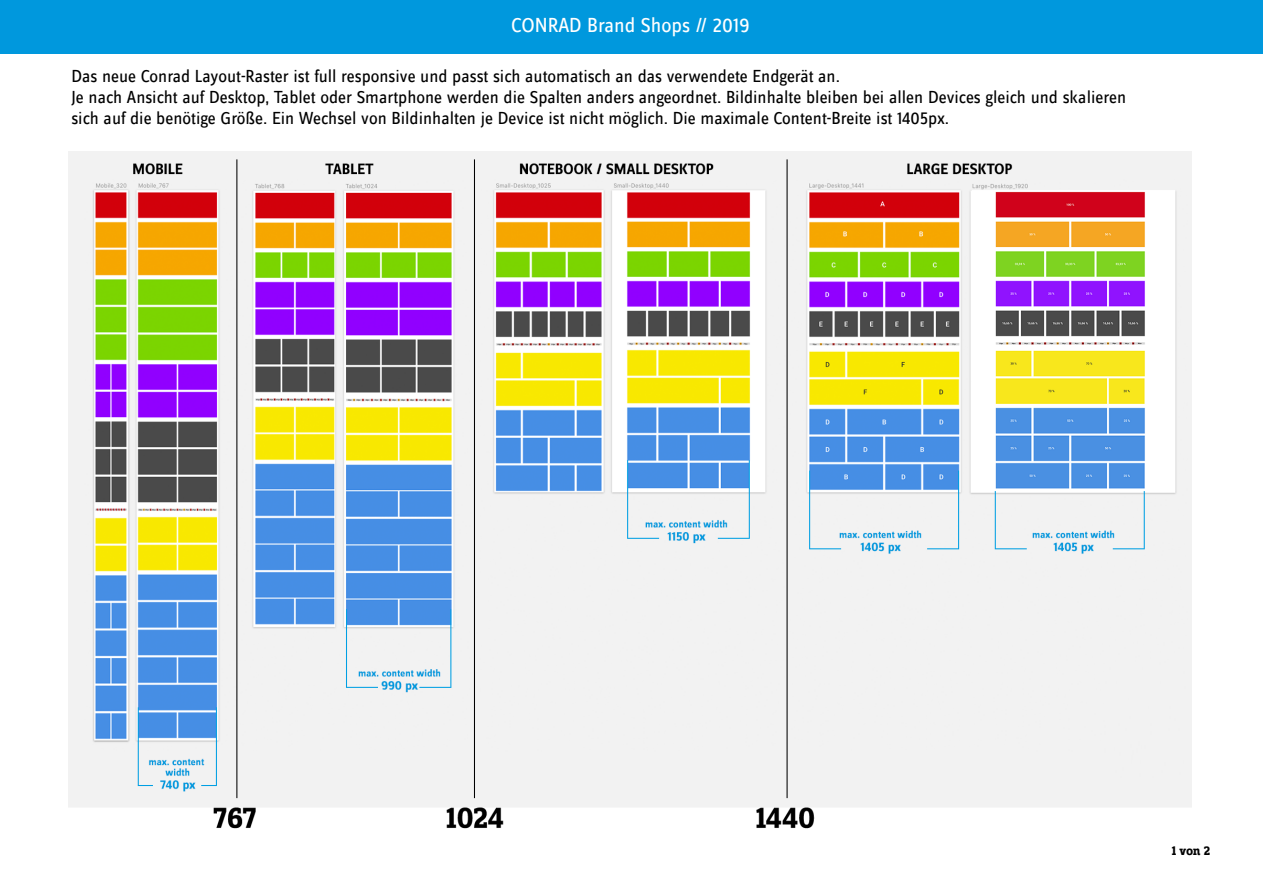
<style>
.page{position:relative;width:1263px;height:893px;background:#fff}
.page>*{position:absolute;margin:0;border:0;box-sizing:border-box;transform-origin:0 0}
.t1{font:21px "Zine INT Sans Dis";color:#fff}
.t2{font:18px/21px "Zine INT Sans Dis";color:#000}
.t3{font:700 13.5px "Zine INT Slab Dis";color:#000}
</style>
<div class="page">
<div style="left:0;top:0;width:1263px;height:54px;background:#0098dd"></div>
<img style="left:69px;top:151px;width:1123px;height:678px">
<p class="t1" style="left:511px;top:13px;width:240px">CONRAD Brand Shops // 2019</p>
<p class="t2" style="left:71px;top:65px;width:1056px">Das neue Conrad Layout-Raster ist full responsive und passt sich automatisch an das verwendete Endgerät an.<br>Je nach Ansicht auf Desktop, Tablet oder Smartphone werden die Spalten anders angeordnet. Bildinhalte bleiben bei allen Devices gleich und skalieren sich auf die benötige Größe. Ein Wechsel von Bildinhalten je Device ist nicht möglich. Die maximale Content-Breite ist 1405px.</p>
<p class="t3" style="left:1172px;top:842px;width:40px">1 von 2</p>
</div>
